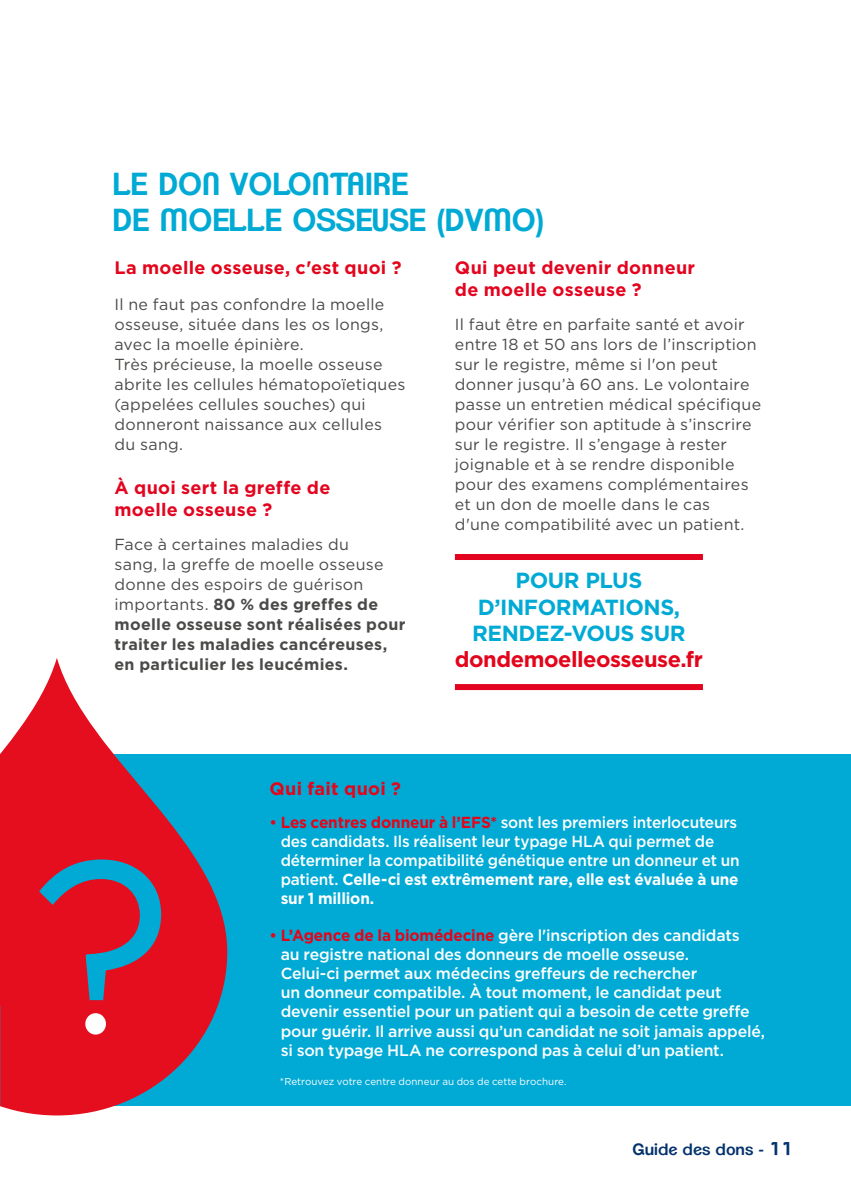
<style>
.page{position:relative;width:851px;height:1191px;background:#fff}
.page>*{position:absolute;margin:0;border:0;box-sizing:border-box;transform-origin:0 0}
.t1{font:600 31px/36px "Clemente P Dak";color:#00aad5}
.t2{font:700 21.8px/26.2px "Gotham";letter-spacing:-.02em;color:#00aad5;text-align:center}
.t3{font:700 21.8px "Gotham";letter-spacing:-.02em;color:#e3051b}
.t4{font:700 18px/22px "Gotham";letter-spacing:.015em;color:#e30520}
.t5{font:700 18px "Gotham";letter-spacing:.015em;color:#e3051b}
.t6{font:16px/20px "Gotham";letter-spacing:.015em;color:#4a4a49}
.t7{font:500 16px/19.2px "Gotham";letter-spacing:-.01em;color:#fff}
.t8{font:500 16px/19.2px "Gotham";letter-spacing:-.01em;color:#fff;scale:.96 1}
.t9{font:700 16px/20px "Gotham";letter-spacing:.02em;color:#4a4a49}
.t10{font:600 16px "Clemente P Dak";color:#03326c}
.t11{font:10px "Gotham";color:#fff}
.s1{font-weight:400}
.s2{color:#e3051b}
.s3{font-weight:700;color:#e3051b}
.s4{font-weight:700}
.s5{font-size:18px}
</style>
<div class="page">
<div style="left:455px;top:554px;width:247px;height:6px;background:#e30520"></div>
<div style="left:455px;top:684px;width:247px;height:6px;background:#e30520"></div>
<div style="left:0;top:754px;width:850px;height:352px;background:#00aad5"></div>
<svg style="left:0;top:658px;width:227px;height:457px;fill:#e40e1e"></svg>
<svg style="left:39px;top:859px;width:122px;height:141px"></svg>
<div style="left:85px;top:1013px;width:21px;height:21px;background:#fff;border-radius:50%"></div>
<h1 class="t1" style="left:112px;top:166px;width:433px">LE DON VOLONTAIRE<br>DE MOELLE OSSEUSE (DVMO)</h1>
<p class="t5" style="left:114px;top:257px;width:288px">La moelle osseuse, c'est quoi ?</p>
<p class="t6" style="left:114px;top:294px;width:292px">Il ne faut pas confondre la moelle osseuse, située dans les os longs, avec la moelle épinière.<br>Très précieuse, la moelle osseuse abrite les cellules hématopoïetiques (appelées cellules souches) qui donneront naissance aux cellules du sang.</p>
<p class="t4" style="left:114px;top:476px;width:217px">À quoi sert la greffe de moelle osseuse ?</p>
<p class="t9" style="left:114px;top:534px;width:292px"><span class="s1">Face à certaines maladies du<br>sang, la greffe de moelle osseuse donne des espoirs de guérison importants.</span> 80 % des greffes de moelle osseuse sont réalisées pour traiter les maladies cancéreuses, en particulier les leucémies.</p>
<p class="t5" style="left:269px;top:778px;width:133px">Qui fait quoi ?</p>
<p class="t4" style="left:455px;top:256px;width:242px">Qui peut devenir donneur de moelle osseuse ?</p>
<p class="t6" style="left:455px;top:314px;width:308px">Il faut être en parfaite santé et avoir entre 18 et 50 ans lors de l’inscription sur le registre, même si l'on peut donner jusqu’à 60 ans. Le volontaire passe un entretien médical spécifique pour vérifier son aptitude à s’inscrire sur le registre. Il s’engage à rester joignable et à se rendre disponible pour des examens complémentaires et un don de moelle dans le cas<br>d'une compatibilité avec un patient.</p>
<h2 class="t2" style="left:472px;top:567px;width:215px">POUR PLUS<br>D’INFORMATIONS,<br>RENDEZ-VOUS SUR</h2>
<h2 class="t3" style="left:455px;top:646px;width:249px">dondemoelleosseuse.fr</h2>
<p class="t8" style="left:281px;top:812px;width:479px;text-indent:-11px"><span class="s2">•</span> <span class="s3">Les centres donneur à l’EFS*</span> sont les premiers interlocuteurs des candidats. Ils réalisent leur typage HLA qui permet de déterminer la compatibilité génétique entre un donneur et un patient. <span class="s4">Celle-ci est extrêmement rare, elle est évaluée à une sur 1 million.</span></p>
<p class="t7" style="left:281px;top:925px;width:486px;text-indent:-11px"><span class="s2">•</span> <span class="s3">L’Agence de la biomédecine</span> gère l'inscription des candidats<br>au registre national des donneurs de moelle osseuse.<br>Celui-ci permet aux médecins greffeurs de rechercher<br>un donneur compatible. À tout moment, le candidat peut devenir essentiel pour un patient qui a besoin de cette greffe pour guérir. Il arrive aussi qu’un candidat ne soit jamais appelé, si son typage HLA ne correspond pas à celui d’un patient.</p>
<p class="t11" style="left:280px;top:1075px;width:288px">*Retrouvez votre centre donneur au dos de cette brochure.</p>
<p class="t10" style="left:632px;top:1140px;width:163px">Guide des dons - <span class="s5">11</span></p>
</div>
